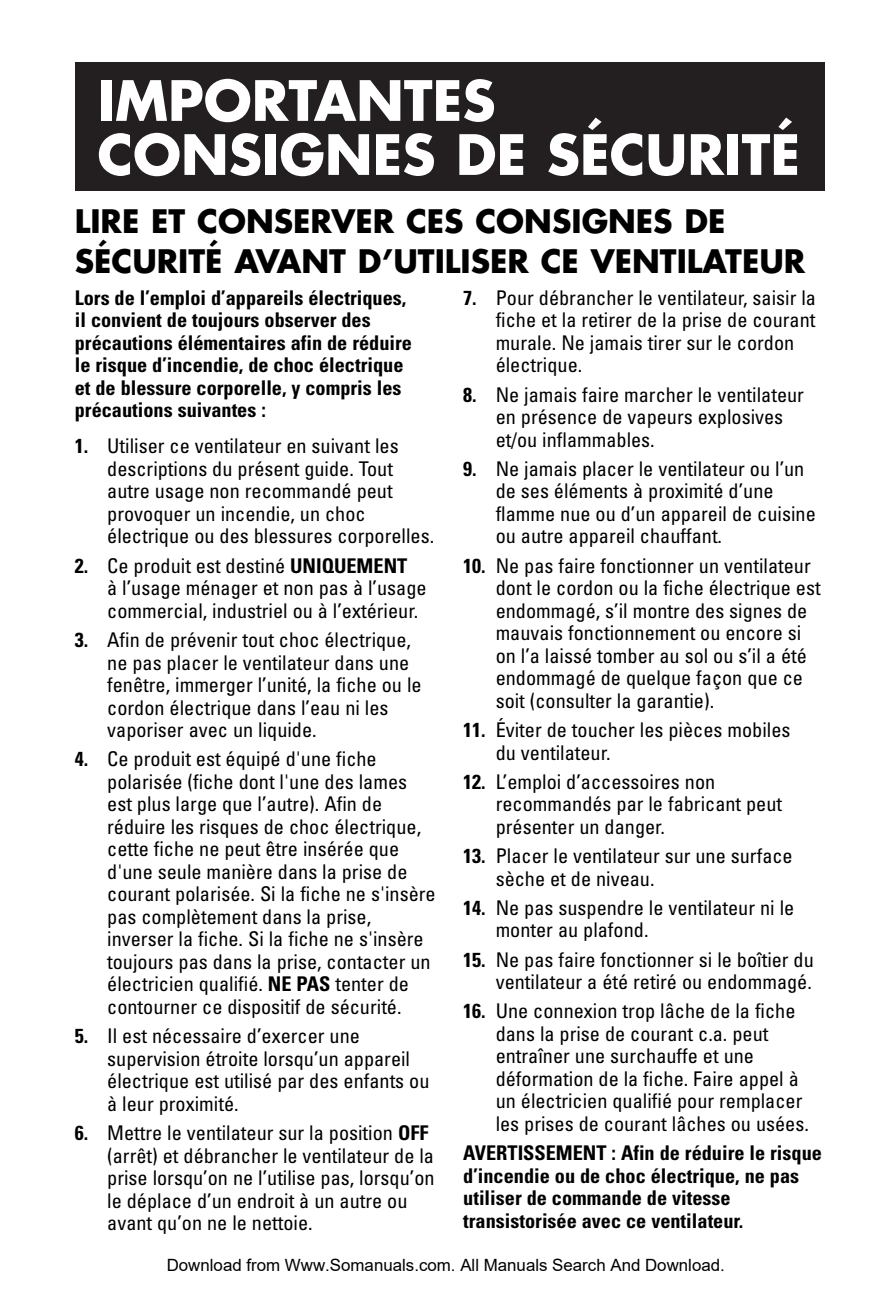
<style>
.page{position:relative;width:892px;height:1297px;background:#fff}
.page>*{position:absolute;margin:0;border:0;box-sizing:border-box;transform-origin:0 0}
.t1{font:700 54px/54px "Futura";color:#fff}
.t2{font:700 31.5px/40.5px "Futura";color:#000}
.t3{font:condensed 20.25px/22.5px "Univers";color:#000}
.t4{font:700 condensed 20.25px/22.5px "Univers";color:#000}
.t5{font:16.88px "Arial";color:#000}
.s1{font-weight:700}
</style>
<div class="page">
<div style="left:75px;top:62px;width:750px;height:129px;background:#231f20"></div>
<h1 class="t1" style="left:97px;top:78px;width:704px">IMPORTANTES<br>CONSIGNES DE SÉCURITÉ</h1>
<h2 class="t2" style="left:75px;top:203px;width:731px">LIRE ET CONSERVER CES CONSIGNES DE<br>SÉCURITÉ AVANT D’UTILISER CE VENTILATEUR</h2>
<p class="t4" style="left:75px;top:288px;width:338px">Lors de l’emploi d’appareils électriques, il convient de toujours observer des précautions élémentaires afin de réduire le risque d’incendie, de choc électrique et de blessure corporelle, y compris les précautions suivantes :</p>
<p class="t3" style="left:107px;top:437px;width:328px;text-indent:-32px"><span class="s1">1.</span> Utiliser ce ventilateur en suivant les descriptions du présent guide. Tout autre usage non recommandé peut provoquer un incendie, un choc électrique ou des blessures corporelles.</p>
<p class="t3" style="left:107px;top:556px;width:321px;text-indent:-32px"><span class="s1">2.</span> Ce produit est destiné <span class="s1">UNIQUEMENT<br></span>à l’usage ménager et non pas à l’usage commercial, industriel ou à l’extérieur.</p>
<p class="t3" style="left:107px;top:630px;width:316px;text-indent:-32px"><span class="s1">3.</span> Afin de prévenir tout choc électrique, ne pas placer le ventilateur dans une fenêtre, immerger l’unité, la fiche ou le cordon électrique dans l’eau ni les vaporiser avec un liquide.</p>
<p class="t3" style="left:107px;top:749px;width:330px;text-indent:-32px"><span class="s1">4.</span> Ce produit est équipé d'une fiche polarisée (fiche dont l'une des lames est plus large que l’autre). Afin de réduire les risques de choc électrique, cette fiche ne peut être insérée que d'une seule manière dans la prise de courant polarisée. Si la fiche ne s'insère pas complètement dans la prise, inverser la fiche. Si la fiche ne s'insère toujours pas dans la prise, contacter un électricien qualifié. <span class="s1">NE PAS</span> tenter de contourner ce dispositif de sécurité.</p>
<p class="t3" style="left:107px;top:1026px;width:324px;text-indent:-32px"><span class="s1">5.</span> Il est nécessaire d’exercer une supervision étroite lorsqu’un appareil électrique est utilisé par des enfants ou à leur proximité.</p>
<p class="t3" style="left:107px;top:1123px;width:329px;text-indent:-32px"><span class="s1">6.</span> Mettre le ventilateur sur la position <span class="s1">OFF </span>(arrêt) et débrancher le ventilateur de la prise lorsqu’on ne l’utilise pas, lorsqu’on le déplace d’un endroit à un autre ou avant qu’on ne le nettoie.</p>
<p class="t3" style="left:495px;top:288px;width:322px;text-indent:-32px"><span class="s1">7.</span> Pour débrancher le ventilateur, saisir la fiche et la retirer de la prise de courant murale. Ne jamais tirer sur le cordon électrique.</p>
<p class="t3" style="left:495px;top:385px;width:310px;text-indent:-32px"><span class="s1">8.</span> Ne jamais faire marcher le ventilateur en présence de vapeurs explosives et/ou inflammables.</p>
<p class="t3" style="left:495px;top:459px;width:321px;text-indent:-32px"><span class="s1">9.</span> Ne jamais placer le ventilateur ou l’un de ses éléments à proximité d’une flamme nue ou d’un appareil de cuisine ou autre appareil chauffant.</p>
<p class="t3" style="left:495px;top:556px;width:326px;text-indent:-32px"><span class="s1">10.</span> Ne pas faire fonctionner un ventilateur dont le cordon ou la fiche électrique est endommagé, s’il montre des signes de mauvais fonctionnement ou encore si on l’a laissé tomber au sol ou s’il a été endommagé de quelque façon que ce soit (consulter la garantie).</p>
<p class="t3" style="left:495px;top:720px;width:296px;text-indent:-32px"><span class="s1">11.</span> Éviter de toucher les pièces mobiles du ventilateur.</p>
<p class="t3" style="left:495px;top:772px;width:288px;text-indent:-32px"><span class="s1">12.</span> L’emploi d’accessoires non recommandés par le fabricant peut présenter un danger.</p>
<p class="t3" style="left:495px;top:846px;width:298px;text-indent:-32px"><span class="s1">13.</span> Placer le ventilateur sur une surface sèche et de niveau.</p>
<p class="t3" style="left:495px;top:898px;width:300px;text-indent:-32px"><span class="s1">14.</span> Ne pas suspendre le ventilateur ni le monter au plafond.</p>
<p class="t3" style="left:463px;top:949px;width:352px;text-align:right"><span class="s1">15.</span> Ne pas faire fonctionner si le boîtier du ventilateur a été retiré ou endommagé.</p>
<p class="t3" style="left:495px;top:1001px;width:315px;text-indent:-32px"><span class="s1">16.</span> Une connexion trop lâche de la fiche dans la prise de courant c.a. peut entraîner une surchauffe et une déformation de la fiche. Faire appel à un électricien qualifié pour remplacer les prises de courant lâches ou usées.</p>
<p class="t4" style="left:463px;top:1143px;width:360px">AVERTISSEMENT : Afin de réduire le risque d’incendie ou de choc électrique, ne pas utiliser de commande de vitesse transistorisée avec ce ventilateur.</p>
<p class="t5" style="left:167px;top:1255px;width:559px">Download from Www.Somanuals.com. All Manuals Search And Download.</p>
</div>
